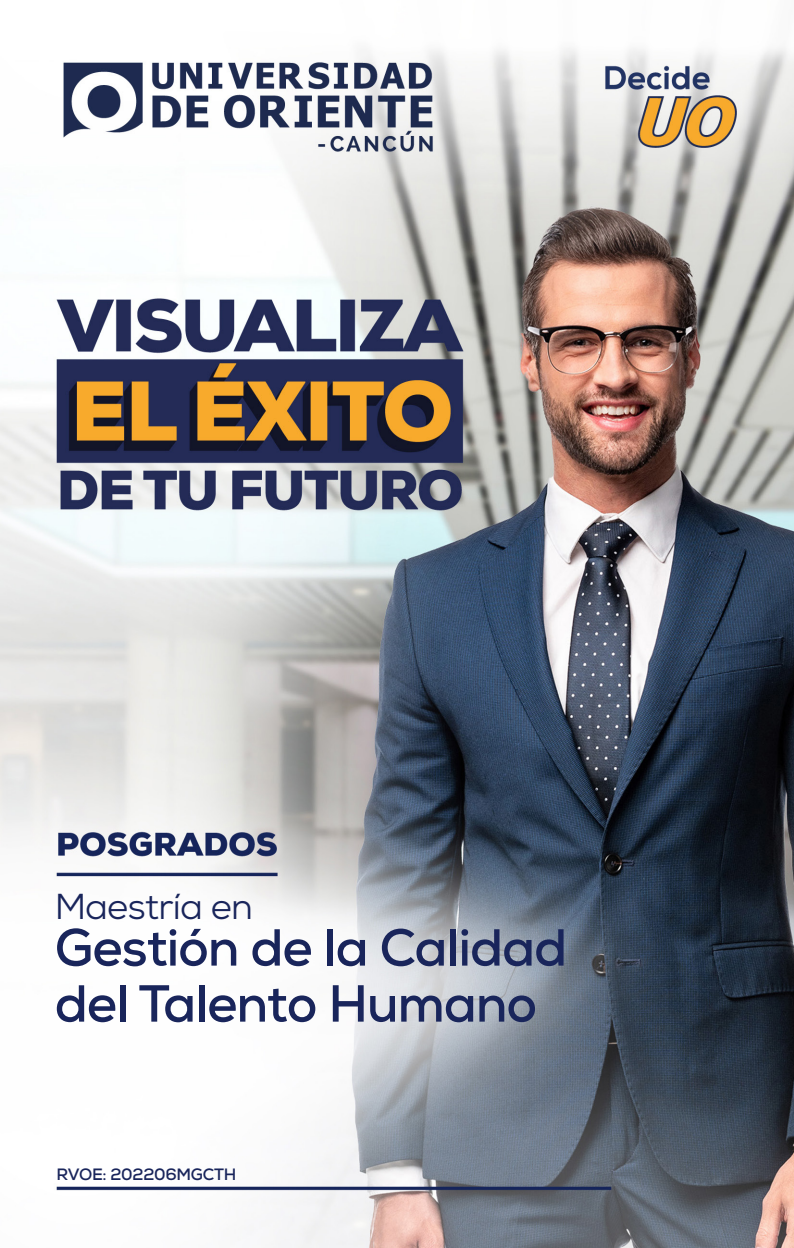
<style>
.page{position:relative;width:794px;height:1248px;background:#fff}
.page>*{position:absolute;margin:0;border:0;box-sizing:border-box;transform-origin:0 0}
.t1{font:700 52px/56px "Nexa";letter-spacing:-.02em;color:#19255b}
.t2{font:36px "Nexa";letter-spacing:-.02em;color:#19255b}
.t3{font:700 16.4px "Nexa";letter-spacing:-.015em;color:#19255b}
</style>
<div class="page">
<img style="left:0;top:48px;width:794px;height:1199px">
<p class="t2" style="left:55px;top:883px;width:200px">Maestría en</p>
<p class="t1" style="left:55px;top:919px;width:514px">Gestión de la Calidad del Talento Humano</p>
<p class="t3" style="left:57px;top:1163px;width:181px">RVOE: 202206MGCTH</p>
</div>
